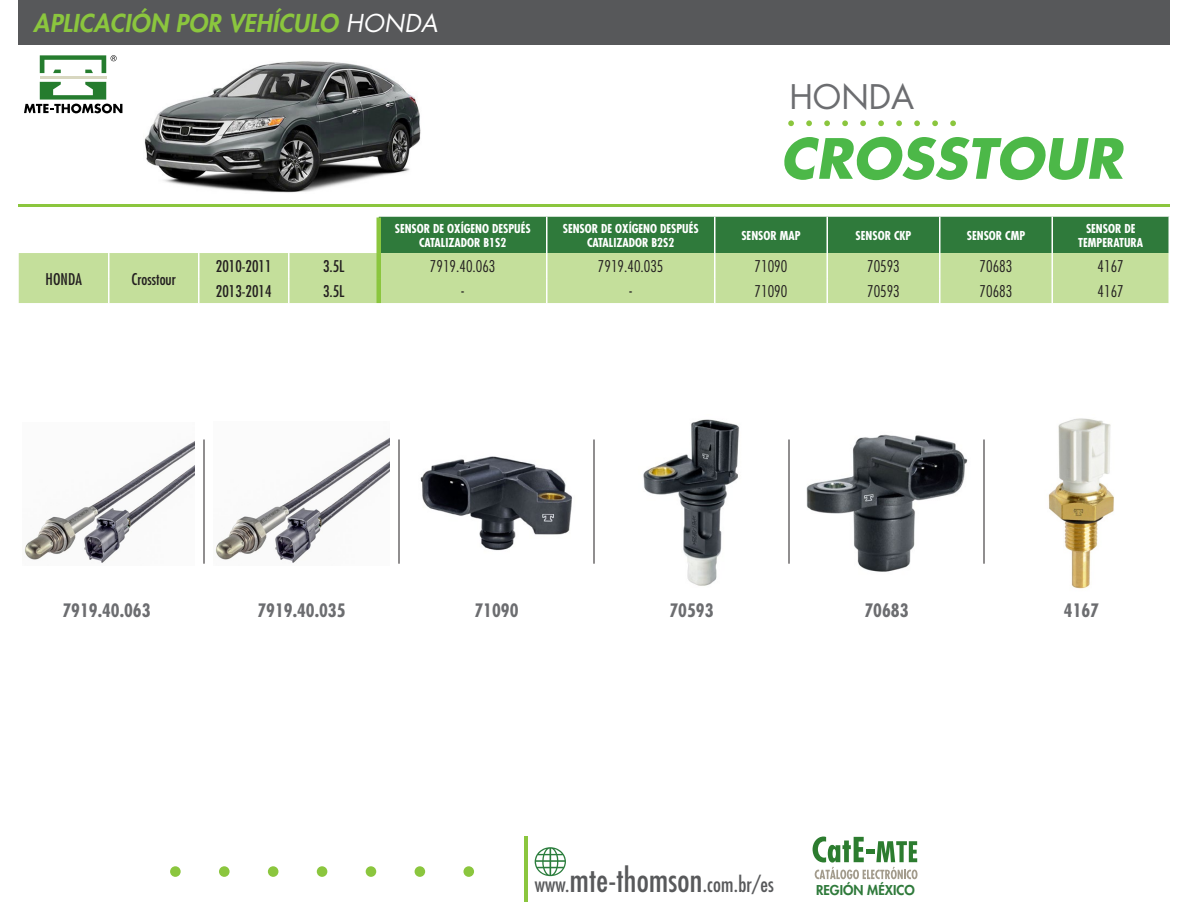
<style>
.page{position:relative;width:1188px;height:918px;background:#fff}
.page>*{position:absolute;margin:0;border:0;box-sizing:border-box;transform-origin:0 0}
.t1{font:italic 700 54px "Futura Std";color:#4cb848}
.t2{font:33px "Futura Std";color:#6c6d70}
.t3{font:italic 800 24px "Futura Std";letter-spacing:.01em;color:#8bc63e}
.t4{font:condensed 20.85px "Futura";letter-spacing:.01em;color:#58595b}
.t5{font:700 condensed 18px "Futura Std";color:#6c6d70}
.Numner_part_Title{font:300 condensed 15.75px "Futura Std";color:#231f20}
.Car_Specs{font:condensed 15.75px "Futura Std";color:#231f20}
.t6{font:800 13.2px "Futura Std";color:#2f7a3b}
.Parte_WhiteTitle{font:700 condensed 12px/14.4px "Futura Std";color:#fff;text-align:center}
.s1{font-weight:400;color:#fff}
.s2{font-size:32.1px}
</style>
<div class="page">
<img style="left:144px;top:61px;width:277px;height:132px">
<div style="left:18px;top:0;width:1152px;height:45px;background:#57585a"></div>
<div style="left:38px;top:54px;width:70px;height:47px;background:linear-gradient(to right,#fff,#fdfdfb)"></div>
<hr style="left:40px;top:76px;width:66px;height:3px;background:#d8d7c0">
<svg style="left:24px;top:82px;width:98px;height:31px"></svg>
<svg style="left:40px;top:55px;width:77px;height:18px"></svg>
<hr style="left:18px;top:204px;width:1152px;height:3px;background:#8bc63e">
<svg style="left:813px;top:837px;width:105px;height:42px"></svg>
<svg style="left:788px;top:120px;width:6px;height:6px"></svg>
<svg style="left:806px;top:120px;width:6px;height:6px"></svg>
<svg style="left:824px;top:120px;width:6px;height:6px"></svg>
<svg style="left:842px;top:120px;width:6px;height:6px"></svg>
<svg style="left:860px;top:120px;width:6px;height:6px"></svg>
<svg style="left:878px;top:120px;width:6px;height:6px"></svg>
<svg style="left:896px;top:120px;width:6px;height:6px"></svg>
<svg style="left:914px;top:120px;width:6px;height:6px"></svg>
<svg style="left:932px;top:120px;width:6px;height:6px"></svg>
<svg style="left:950px;top:120px;width:6px;height:6px"></svg>
<svg style="left:535px;top:847px;width:31px;height:29px"></svg>
<hr style="left:524px;top:837px;width:3px;height:65px;background:#8bc63e">
<div style="left:463px;top:866px;width:11px;height:11px;background:#8bc63e;border-radius:50%"></div>
<div style="left:415px;top:866px;width:10px;height:11px;background:#8bc63e;border-radius:50%"></div>
<div style="left:366px;top:866px;width:10px;height:11px;background:#8bc63e;border-radius:50%"></div>
<div style="left:317px;top:866px;width:10px;height:11px;background:#8bc63e;border-radius:50%"></div>
<div style="left:268px;top:866px;width:10px;height:11px;background:#8bc63e;border-radius:50%"></div>
<div style="left:219px;top:866px;width:11px;height:11px;background:#8bc63e;border-radius:50%"></div>
<div style="left:170px;top:866px;width:11px;height:11px;background:#8bc63e;border-radius:50%"></div>
<div style="left:19px;top:253px;width:357px;height:50px;background:#c4df9b"></div>
<hr style="left:108px;top:253px;width:2px;height:25px;background:#fff">
<hr style="left:198px;top:253px;width:2px;height:25px;background:#fff">
<hr style="left:288px;top:253px;width:2px;height:25px;background:#fff">
<hr style="left:108px;top:278px;width:2px;height:25px;background:#fff">
<hr style="left:198px;top:278px;width:2px;height:25px;background:#fff">
<hr style="left:288px;top:278px;width:2px;height:25px;background:#fff">
<svg style="left:379px;top:217px;width:789px;height:86px;background:#86b574"></svg>
<div style="left:376px;top:218px;width:5px;height:35px;background:#8bc63e"></div>
<div style="left:376px;top:253px;width:5px;height:25px;background:#8bc63e"></div>
<div style="left:376px;top:278px;width:5px;height:25px;background:#8bc63e"></div>
<img style="left:24px;top:441px;width:171px;height:122px">
<img style="left:215px;top:437px;width:175px;height:126px">
<img style="left:420px;top:456px;width:152px;height:95px">
<img style="left:643px;top:419px;width:96px;height:167px">
<img style="left:806px;top:434px;width:162px;height:138px">
<img style="left:1048px;top:418px;width:66px;height:171px">
<hr style="left:204px;top:440px;width:1px;height:124px;background:#231f20">
<hr style="left:399px;top:440px;width:1px;height:124px;background:#231f20">
<hr style="left:594px;top:440px;width:1px;height:124px;background:#231f20">
<hr style="left:789px;top:440px;width:1px;height:124px;background:#231f20">
<hr style="left:984px;top:440px;width:1px;height:124px;background:#231f20">
<h3 class="t3" style="left:33px;top:8px;width:406px">APLICACIÓN POR VEHÍCULO <span class="s1">HONDA</span></h3>
<p class="t2" style="left:789px;top:76px;width:126px">HONDA</p>
<p class="t1" style="left:780px;top:123px;width:344px">CROSSTOUR</p>
<p class="Car_Specs" style="left:46px;top:269px;width:38px">HONDA</p>
<p class="Car_Specs" style="left:132px;top:269px;width:46px">Crosstour</p>
<p class="Parte_WhiteTitle" style="left:395px;top:221px;width:137px">SENSOR DE OXÍGENO DESPUÉS<br>CATALIZADOR B1S2</p>
<p class="Parte_WhiteTitle" style="left:563px;top:221px;width:137px">SENSOR DE OXÍGENO DESPUÉS<br>CATALIZADOR B2S2</p>
<p class="Parte_WhiteTitle" style="left:741px;top:228px;width:61px">SENSOR MAP</p>
<p class="Parte_WhiteTitle" style="left:856px;top:228px;width:57px">SENSOR CKP</p>
<p class="Parte_WhiteTitle" style="left:967px;top:228px;width:60px">SENSOR CMP</p>
<p class="Parte_WhiteTitle" style="left:1078px;top:221px;width:67px">SENSOR DE<br>TEMPERATURA</p>
<p class="Car_Specs" style="left:216px;top:257px;width:57px">2010-2011</p>
<p class="Car_Specs" style="left:323px;top:257px;width:23px">3.5L</p>
<p class="Numner_part_Title" style="left:430px;top:257px;width:67px">7919.40.063</p>
<p class="Numner_part_Title" style="left:598px;top:257px;width:67px">7919.40.035</p>
<p class="Numner_part_Title" style="left:755px;top:257px;width:34px">71090</p>
<p class="Numner_part_Title" style="left:867px;top:257px;width:34px">70593</p>
<p class="Numner_part_Title" style="left:980px;top:257px;width:34px">70683</p>
<p class="Numner_part_Title" style="left:1098px;top:257px;width:28px">4167</p>
<p class="Car_Specs" style="left:216px;top:282px;width:57px">2013-2014</p>
<p class="Car_Specs" style="left:323px;top:282px;width:23px">3.5L</p>
<p class="Numner_part_Title" style="left:462px;top:282px;width:4px">-</p>
<p class="Numner_part_Title" style="left:630px;top:282px;width:4px">-</p>
<p class="Numner_part_Title" style="left:755px;top:282px;width:34px">71090</p>
<p class="Numner_part_Title" style="left:867px;top:282px;width:34px">70593</p>
<p class="Numner_part_Title" style="left:980px;top:282px;width:34px">70683</p>
<p class="Numner_part_Title" style="left:1098px;top:282px;width:28px">4167</p>
<p class="t5" style="left:62px;top:599px;width:90px">7919.40.063</p>
<p class="t5" style="left:257px;top:599px;width:90px">7919.40.035</p>
<p class="t5" style="left:474px;top:599px;width:46px">71090</p>
<p class="t5" style="left:669px;top:599px;width:46px">70593</p>
<p class="t5" style="left:864px;top:599px;width:46px">70683</p>
<p class="t5" style="left:1064px;top:599px;width:37px">4167</p>
<h3 class="t4" style="left:535px;top:872px;width:241px">www.<span class="s2">mte-thomson</span>.com.br/es</h3>
<p class="t6" style="left:816px;top:882px;width:100px">REGIÓN MÉXICO</p>
</div>
